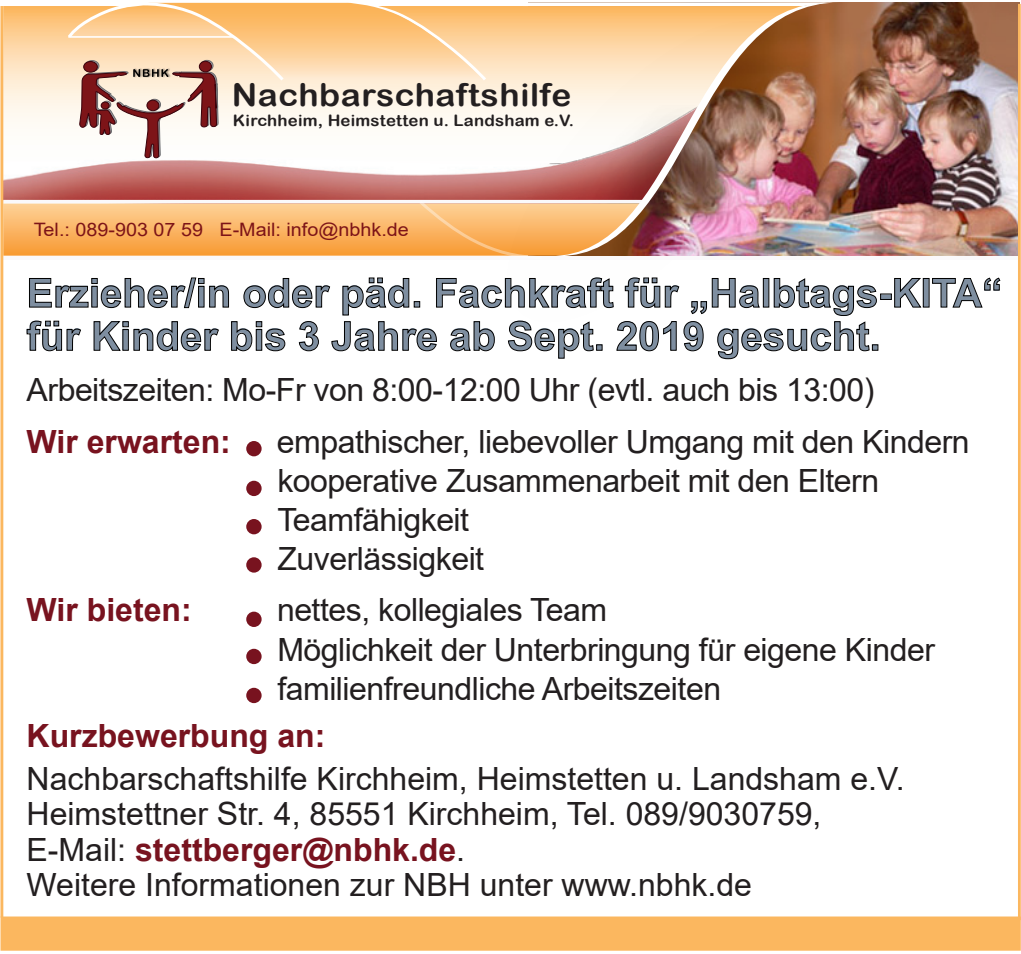
<style>
.page{position:relative;width:1021px;height:954px;background:#fff}
.page>*{position:absolute;margin:0;border:0;box-sizing:border-box;transform-origin:0 0}
.t1{font:700 40px/43.2px "Arial";color:#7e8ea0}
.t2{font:32px/39.2px "Arial";letter-spacing:-.015em;color:#231f20}
.t3{font:700 32px "Arial";color:#78131f}
.t4{font:31.6px "Arial Rounded MT Bold";letter-spacing:.02em;color:#231f20;scale:1.07 1}
.t5{font:18.4px "Arial";color:#7d1418;scale:1.07 1}
.t6{font:15.6px "Arial Rounded MT Bold";letter-spacing:.01em;color:#231f20;scale:1.07 1}
.s1{font-weight:700;color:#78131f}
</style>
<div class="page">
<div style="left:880px;top:293px;width:11px;height:7px;border:1px solid #000"></div>
<svg style="left:894px;top:278px;width:28px;height:30px"></svg>
<div style="left:922px;top:278px;width:7px;height:30px;border:1px solid #000"></div>
<svg style="left:932px;top:277px;width:69px;height:31px"></svg>
<svg style="left:26px;top:277px;width:851px;height:83px"></svg>
<div style="left:871px;top:344px;width:7px;height:7px;border:1px solid #000"></div>
<img style="left:839px;top:3px;width:180px;height:253px">
<svg style="left:3px;top:6px;width:547px;height:100px;background:#fdd9aa"></svg>
<img style="left:3px;top:106px;width:504px;height:94px">
<svg style="left:507px;top:20px;width:271px;height:303px"></svg>
<img style="left:550px;top:2px;width:289px;height:254px">
<hr style="left:3px;top:256px;width:1014px;height:4px;background:#faf9fb">
<svg style="left:3px;top:200px;width:644px;height:59px;background:#f5b976"></svg>
<svg style="left:66px;top:2px;width:422px;height:156px"></svg>
<svg style="left:528px;top:2px;width:300px;height:4px"></svg>
<div style="left:1px;top:917px;width:1019px;height:34px;background:#fbb75f;border:3px solid #fbb75f"></div>
<hr style="left:1017px;top:4px;width:3px;height:916px;background:#fbb75f">
<hr style="left:0;top:6px;width:3px;height:912px;background:#fbb75f">
<div style="left:246px;top:441px;width:15px;height:15px;background:#78131f;border-radius:50%"></div>
<div style="left:246px;top:481px;width:15px;height:15px;background:#78131f;border-radius:50%"></div>
<div style="left:246px;top:519px;width:15px;height:15px;background:#78131f;border-radius:50%"></div>
<div style="left:246px;top:557px;width:15px;height:16px;background:#78131f;border-radius:50%"></div>
<div style="left:246px;top:612px;width:15px;height:15px;background:#78131f;border-radius:50%"></div>
<div style="left:246px;top:649px;width:15px;height:15px;background:#78131f;border-radius:50%"></div>
<div style="left:246px;top:688px;width:15px;height:15px;background:#78131f;border-radius:50%"></div>
<p class="t4" style="left:232px;top:76px;width:319px">Nachbarschaftshilfe</p>
<p class="t6" style="left:233px;top:112px;width:320px">Kirchheim, Heimstetten u. Landsham e.V.</p>
<p class="t5" style="left:34px;top:217px;width:352px">Tel.: 089-903 07 59 E-Mail: info@nbhk.de</p>
<p class="t1" style="left:27px;top:272px;width:976px">Erzieher/in oder päd. Fachkraft für „Halbtags-KITA“ für Kinder bis 3 Jahre ab Sept. 2019 gesucht.</p>
<p class="t2" style="left:27px;top:370px;width:849px">Arbeitszeiten: Mo-Fr von 8:00-12:00 Uhr (evtl. auch bis 13:00)</p>
<p class="t3" style="left:27px;top:419px;width:206px">Wir erwarten:</p>
<p class="t2" style="left:277px;top:422px;width:694px">empathischer, liebevoller Umgang mit den Kindern kooperative Zusammenarbeit mit den Eltern<br>Teamfähigkeit<br>Zuverlässigkeit</p>
<p class="t3" style="left:27px;top:588px;width:167px">Wir bieten:</p>
<p class="t2" style="left:277px;top:590px;width:659px">nettes, kollegiales Team<br>Möglichkeit der Unterbringung für eigene Kinder familienfreundliche Arbeitszeiten</p>
<p class="t3" style="left:27px;top:713px;width:300px">Kurzbewerbung an:</p>
<p class="t2" style="left:27px;top:761px;width:879px;line-height:35.2px">Nachbarschaftshilfe Kirchheim, Heimstetten u. Landsham e.V.<br>Heimstettner Str. 4, 85551 Kirchheim, Tel. 089/9030759, E-Mail: <span class="s1">stettberger@nbhk.de</span>.<br>Weitere Informationen zur NBH unter www.nbhk.de</p>
</div>
